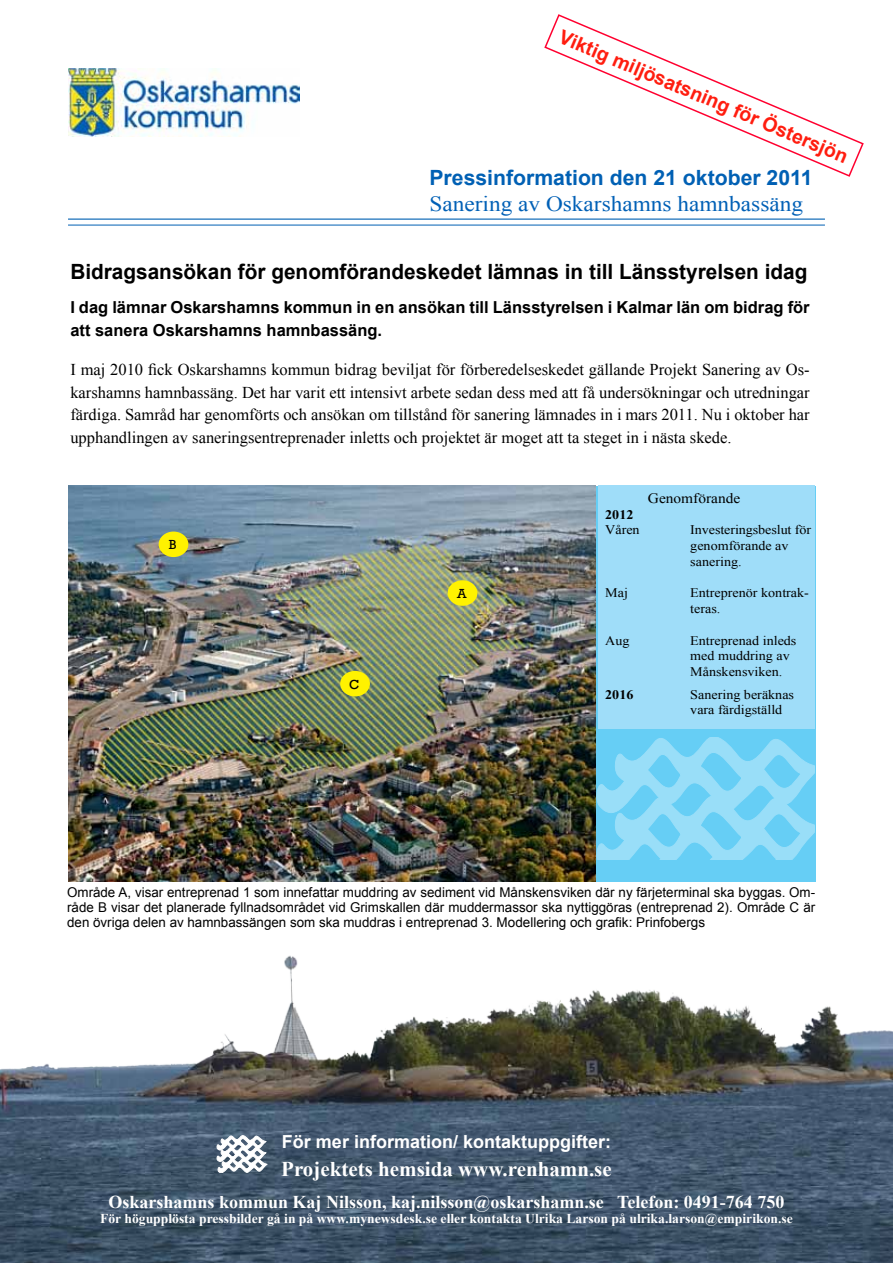
<style>
.page{position:relative;width:893px;height:1263px;background:#fff}
.page>*{position:absolute;margin:0;border:0;box-sizing:border-box;transform-origin:0 0}
.t1{font:21.6px "Times New Roman";color:#0060b6;scale:1.08 1}
.t2{font:700 21px "Arial";color:#000}
.t3{font:700 21px "Arial";color:#0060b4}
.t4{font:700 21px "Times New Roman";color:#fff}
.t5{font:700 19.5px "Arial";color:#ff1d0f}
.t6{font:700 18px "Times New Roman";color:#fff}
.t7{font:700 18px "Arial";color:#fff}
.t8{font:16.5px/22.5px "Times New Roman";color:#000;text-align:justify}
.t9{font:700 16.5px/22.5px "Arial";color:#000}
.t10{font:14.25px "Times New Roman";color:#000;scale:1.08 1}
.t11{font:13.5px/15px "Arial";color:#000;text-align:justify}
.t12{font:700 13.5px "Times New Roman";color:#fff}
.t13{font:13.5px "Rockwell";color:#000}
.t14{font:13.05px/15.8px "Times New Roman";color:#000;scale:1.08 1}
.t15{font:700 13.05px "Times New Roman";color:#000;scale:1.08 1}
</style>
<div class="page">
<img style="left:0;top:955px;width:893px;height:308px">
<hr style="left:68px;top:219px;width:757px;height:1px;background:#0160b3">
<hr style="left:68px;top:225px;width:757px;height:1px;background:#0160b3">
<svg style="left:217px;top:1135px;width:50px;height:38px"></svg>
<img style="left:68px;top:68px;width:232px;height:68px">
<svg style="left:544px;top:14px;width:320px;height:163px"></svg>
<div style="left:596px;top:486px;width:219px;height:396px;background:#66cef5"></div>
<div style="left:598px;top:486px;width:217px;height:243px;background:#9fddf9"></div>
<svg style="left:596px;top:738px;width:218px;height:121px"></svg>
<img style="left:68px;top:486px;width:527px;height:396px">
<img style="left:160px;top:557px;width:57px;height:23px">
<div style="left:448px;top:580px;width:29px;height:26px;background:#fff200;border-radius:50%"></div>
<div style="left:159px;top:531px;width:29px;height:26px;background:#fff200;border-radius:50%"></div>
<div style="left:340px;top:671px;width:30px;height:25px;background:#fff200;border-radius:50%"></div>
<p class="t5" style="left:565px;top:24px;width:313px;rotate:23deg">Viktig miljösatsning för Östersjön</p>
<p class="t3" style="left:429px;top:164px;width:385px">Pressinformation den 21 oktober 2011</p>
<h1 class="t1" style="left:429px;top:189px;width:347px">Sanering av Oskarshamns hamnbassäng</h1>
<p class="t2" style="left:70px;top:258px;width:739px">Bidragsansökan för genomförandeskedet lämnas in till Länsstyrelsen idag</p>
<p class="t9" style="left:70px;top:297px;width:741px">I dag lämnar Oskarshamns kommun in en ansökan till Länsstyrelsen i Kalmar län om bidrag för att sanera Oskarshamns hamnbassäng.</p>
<p class="t8" style="left:70px;top:358px;width:741px">I maj 2010 fick Oskarshamns kommun bidrag beviljat för förberedelseskedet gällande Projekt Sanering av Os&shy;karshamns hamnbassäng. Det har varit ett intensivt arbete sedan dess med att få undersökningar och utredningar färdiga. Samråd har genomförts och ansökan om tillstånd för sanering lämnades in i mars 2011. Nu i oktober har upphandlingen av saneringsentreprenader inletts och projektet är moget att ta steget in i nästa skede.</p>
<p class="t13" style="left:169px;top:537px;width:9px">B</p>
<p class="t13" style="left:349px;top:676px;width:12px">C</p>
<p class="t13" style="left:457px;top:586px;width:11px">A</p>
<p class="t10" style="left:648px;top:489px;width:87px">Genomförande</p>
<p class="t15" style="left:605px;top:505px;width:28px">2012</p>
<p class="t14" style="left:605px;top:522px;width:33px">Våren</p>
<p class="t14" style="left:690px;top:522px;width:113px">Investeringsbeslut för genomförande av sanering.</p>
<p class="t14" style="left:605px;top:585px;width:23px">Maj</p>
<p class="t14" style="left:690px;top:585px;width:111px">Entreprenör kontrak&shy;teras.</p>
<p class="t14" style="left:605px;top:632px;width:24px">Aug</p>
<p class="t14" style="left:690px;top:632px;width:100px">Entreprenad inleds med muddring av<br>Månskensviken.</p>
<p class="t15" style="left:605px;top:685px;width:28px">2016</p>
<p class="t14" style="left:690px;top:686px;width:98px">Sanering beräknas vara färdigställd</p>
<p class="t11" style="left:67px;top:885px;width:750px">Område A, visar entreprenad 1 som innefattar muddring av sediment vid Månskensviken där ny färjeterminal ska byggas. Om&shy;råde B visar det planerade fyllnadsområdet vid Grimskallen där muddermassor ska nyttiggöras (entreprenad 2). Område C är den övriga delen av hamnbassängen som ska muddras i entreprenad 3. Modellering och grafik: Prinfobergs</p>
<p class="t7" style="left:282px;top:1130px;width:331px">För mer information/ kontaktuppgifter:</p>
<p class="t4" style="left:281px;top:1154px;width:332px">Projektets hemsida www.renhamn.se</p>
<p class="t6" style="left:109px;top:1189px;width:677px">Oskarshamns kommun Kaj Nilsson, kaj.nilsson@oskarshamn.se Telefon: 0491-764 750</p>
<p class="t12" style="left:100px;top:1209px;width:694px">För högupplösta pressbilder gå in på www.mynewsdesk.se eller kontakta Ulrika Larson på ulrika.larson@empirikon.se</p>
</div>
